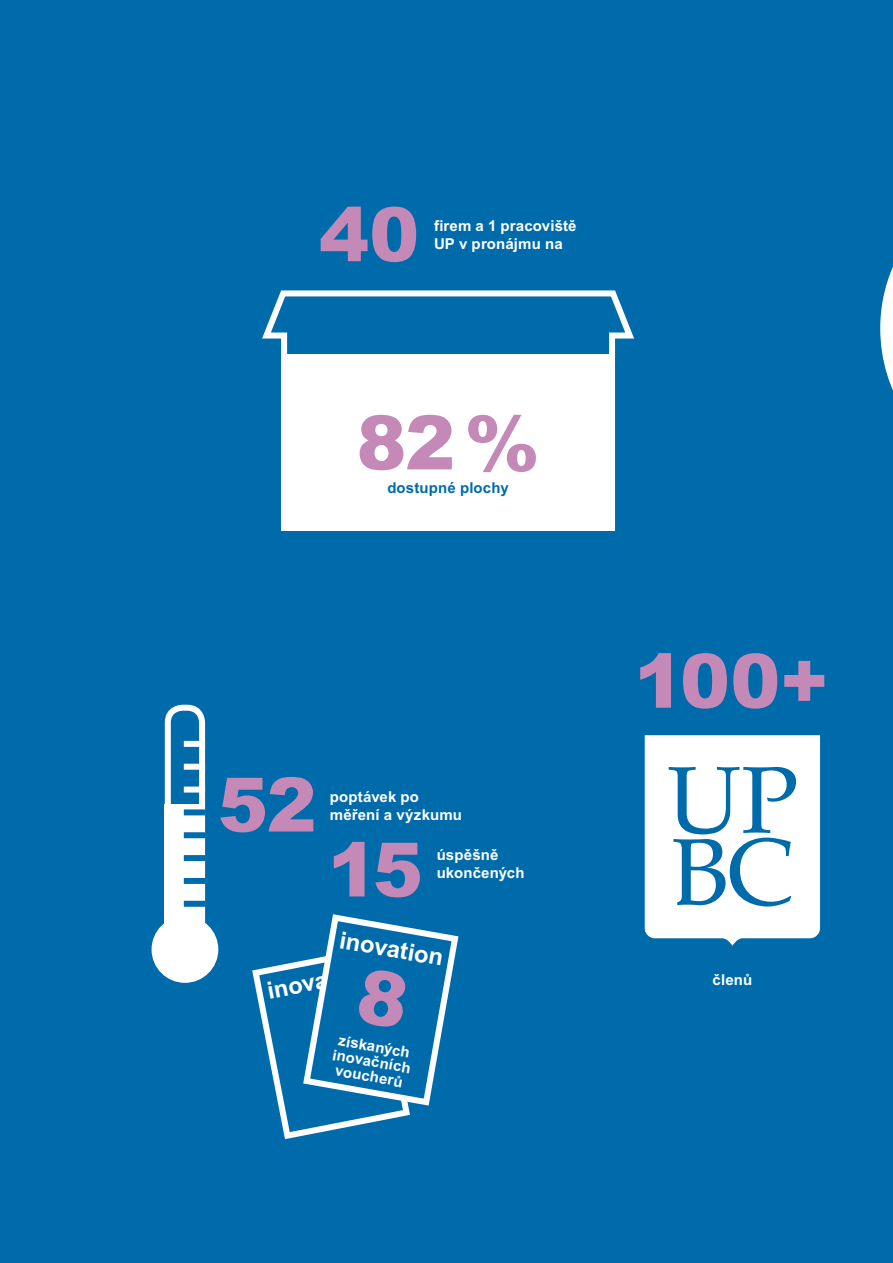
<style>
.page{position:relative;width:893px;height:1263px;background:#006bab}
.page>*{position:absolute;margin:0;border:0;box-sizing:border-box;transform-origin:0 0}
.t1{font:900 75px "Arial";letter-spacing:-.02em;color:#c489b7}
.t2{font:700 23.85px "Arial CE";color:#fff}
.t3{font:700 15px/18px "Arial CE";letter-spacing:.01em;color:#fff}
.t4{font:700 15px "Arial CE";letter-spacing:.01em;color:#006bab}
</style>
<div class="page">
<svg style="left:880px;top:267px;width:13px;height:123px"></svg>
<div style="left:165px;top:705px;width:40px;height:252px;border:6px solid #fff;border-radius:15px"></div>
<div style="left:165px;top:805px;width:40px;height:139px;background:#fff"></div>
<div style="left:184px;top:809px;width:21px;height:6px;background:#006bab"></div>
<div style="left:184px;top:786px;width:21px;height:6px;background:#fff"></div>
<div style="left:184px;top:764px;width:21px;height:6px;background:#fff"></div>
<div style="left:184px;top:741px;width:21px;height:6px;background:#fff"></div>
<div style="left:184px;top:832px;width:21px;height:6px;background:#006bab"></div>
<div style="left:184px;top:855px;width:21px;height:6px;background:#006bab"></div>
<div style="left:184px;top:878px;width:21px;height:6px;background:#006bab"></div>
<div style="left:184px;top:901px;width:21px;height:6px;background:#006bab"></div>
<div style="left:152px;top:916px;width:66px;height:67px;background:#fff;border-radius:50%"></div>
<svg style="left:262px;top:290px;width:372px;height:240px"></svg>
<div style="left:281px;top:355px;width:334px;height:176px;background:#fff"></div>
<svg style="left:645px;top:735px;width:175px;height:211px;background:#d5e6f1"></svg>
<svg style="left:252px;top:914px;width:207px;height:226px"></svg>
<h1 class="t1" style="left:319px;top:193px;width:102px">40</h1>
<p class="t3" style="left:434px;top:217px;width:144px">firem a 1 pracoviště<br>UP v pronájmu na</p>
<h1 class="t1" style="left:356px;top:401px;width:184px">82%</h1>
<p class="t4" style="left:387px;top:479px;width:123px">dostupné plochy</p>
<h1 class="t1" style="left:218px;top:763px;width:100px">52</h1>
<p class="t3" style="left:330px;top:787px;width:134px">poptávek po měření a výzkumu</p>
<h1 class="t1" style="left:328px;top:828px;width:97px">15</h1>
<p class="t3" style="left:437px;top:846px;width:89px">úspěšně ukončených</p>
<h2 class="t2" style="left:342px;top:926px;width:106px;rotate:10deg">inovation</h2>
<h2 class="t2" style="left:265px;top:977px;width:106px;rotate:-11deg">inovation</h2>
<p class="t3" style="left:340px;top:1031px;width:74px;rotate:10deg">získaných</p>
<p class="t3" style="left:334px;top:1047px;width:80px;line-height:15px;text-align:center;rotate:10deg">inovačních voucherů</p>
<h1 class="t1" style="left:634px;top:639px;width:197px">100+</h1>
<p class="t3" style="left:712px;top:970px;width:41px">členů</p>
</div>
